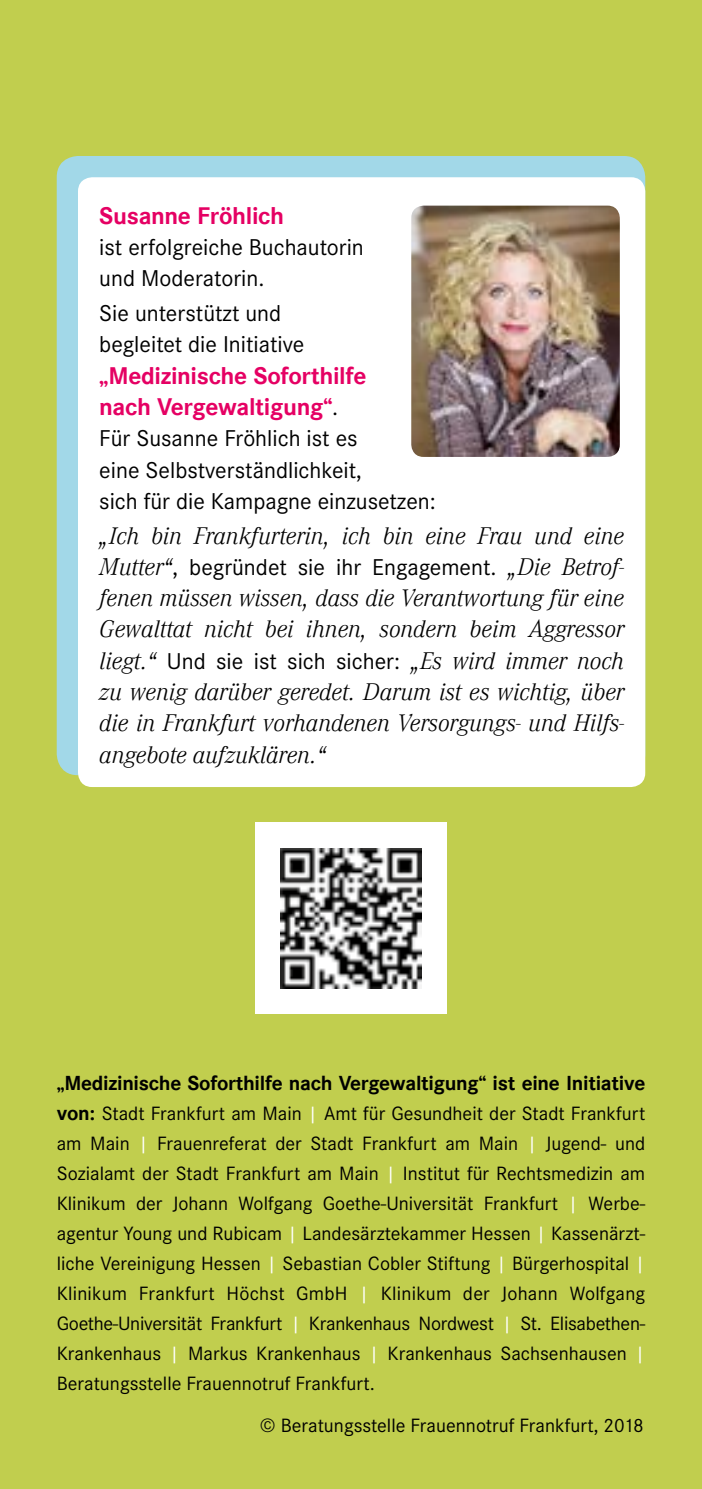
<style>
.page{position:relative;width:702px;height:1489px;background:#fff}
.page>*{position:absolute;margin:0;border:0;box-sizing:border-box;transform-origin:0 0}
.t1{font:italic 300 23.75px/31.2px "Corporate ABQ";color:#000;text-align:justify}
.t2{font:23.75px/31.2px "Corporate S";color:#000}
.t3{font:700 23.75px/31.2px "Corporate SBQ";letter-spacing:-.015em;color:#e50063}
.t4{font:20px/30px "Corporate S";color:#000;text-align:justify}
.t5{font:700 20px "Corporate SBQ";letter-spacing:-.015em;color:#000}
.s1{font-family:"Corporate S";font-weight:400;color:#000}
.s2{font-family:"Corporate ABQ";font-weight:300;font-style:italic}
.s3{font-family:"Corporate S";font-weight:400;font-style:normal}
.s4{font-family:"Corporate SBQ";font-weight:700}
.s5{color:#fff}
</style>
<div class="page">
<div style="left:0;top:0;width:702px;height:1488px;background:#c1ce4e"></div>
<div style="left:57px;top:156px;width:588px;height:619px;background:#a2d8e8;border-radius:21px"></div>
<div style="left:78px;top:177px;width:567px;height:610px;background:#fff;border-radius:14px"></div>
<div style="left:594px;top:21px;width:55px;height:56px;background:#c1ce4e"></div>
<img style="left:411px;top:206px;width:208px;height:251px">
<div style="left:255px;top:822px;width:191px;height:191px;background:#fff"></div>
<img style="left:281px;top:848px;width:140px;height:140px">
<p class="t3" style="left:99px;top:200px;width:186px">Susanne Fröhlich</p>
<p class="t2" style="left:99px;top:232px;width:266px">ist erfolgreiche Buchautorin und Moderatorin.</p>
<p class="t2" style="left:99px;top:298px;width:206px">Sie unterstützt und begleitet die Initiative</p>
<p class="t3" style="left:99px;top:360px;width:268px">„Medizinische Soforthilfe nach Vergewaltigung“<span class="s1">.</span></p>
<p class="t2" style="left:99px;top:423px;width:338px">Für Susanne Fröhlich ist es<br>eine Selbstverständlichkeit,<br>sich für die Kampagne einzusetzen:</p>
<p class="t1" style="left:99px;top:519px;width:526px">„Ich bin Frankfurterin, ich bin eine Frau und eine</p>
<p class="t2" style="left:99px;top:551px;width:526px"><span class="s2">Mutter“</span>, begründet sie ihr Engagement. <span class="s2">„Die Betrof-</span></p>
<p class="t1" style="left:99px;top:582px;width:526px">fenen müssen wissen, dass die Verantwortung für eine Gewalttat nicht bei ihnen, sondern beim Aggressor liegt.“ <span class="s3">Und sie ist sich sicher:</span> „Es wird immer noch zu wenig darüber geredet. Darum ist es wichtig, über die in Frankfurt vorhandenen Versorgungs- und Hilfs&shy;angebote aufzuklären.“</p>
<p class="t5" style="left:57px;top:1070px;width:590px">„Medizinische Soforthilfe nach Vergewaltigung“ ist eine Initiative</p>
<p class="t4" style="left:57px;top:1098px;width:590px"><span class="s4">von:</span> Stadt Frankfurt am Main <span class="s5">|</span> Amt für Gesundheit der Stadt Frankfurt am Main <span class="s5">|</span> Frauenreferat der Stadt Frankfurt am Main <span class="s5">|</span> Jugend- und Sozialamt der Stadt Frankfurt am Main <span class="s5">|</span> Institut für Rechtsmedizin am Klinikum der Johann Wolfgang Goethe-Universität Frankfurt <span class="s5">|</span> Werbe&shy;agentur Young und Rubicam <span class="s5">|</span> Landesärztekammer Hessen <span class="s5">|</span> Kassenärzt&shy;liche Vereinigung Hessen <span class="s5">|</span> Sebastian Cobler Stiftung <span class="s5">|</span> Bürgerhospital <span class="s5">| </span>Klinikum Frankfurt Höchst GmbH <span class="s5">|</span> Klinikum der Johann Wolfgang Goethe-Universität Frankfurt <span class="s5">|</span> Krankenhaus Nordwest <span class="s5">|</span> St. Elisabethen-Krankenhaus <span class="s5">|</span> Markus Krankenhaus <span class="s5">|</span> Krankenhaus Sachsenhausen <span class="s5">| </span>Beratungsstelle Frauennotruf Frankfurt.</p>
<p class="t4" style="left:260px;top:1409px;width:385px">© Beratungsstelle Frauennotruf Frankfurt, 2018</p>
</div>
